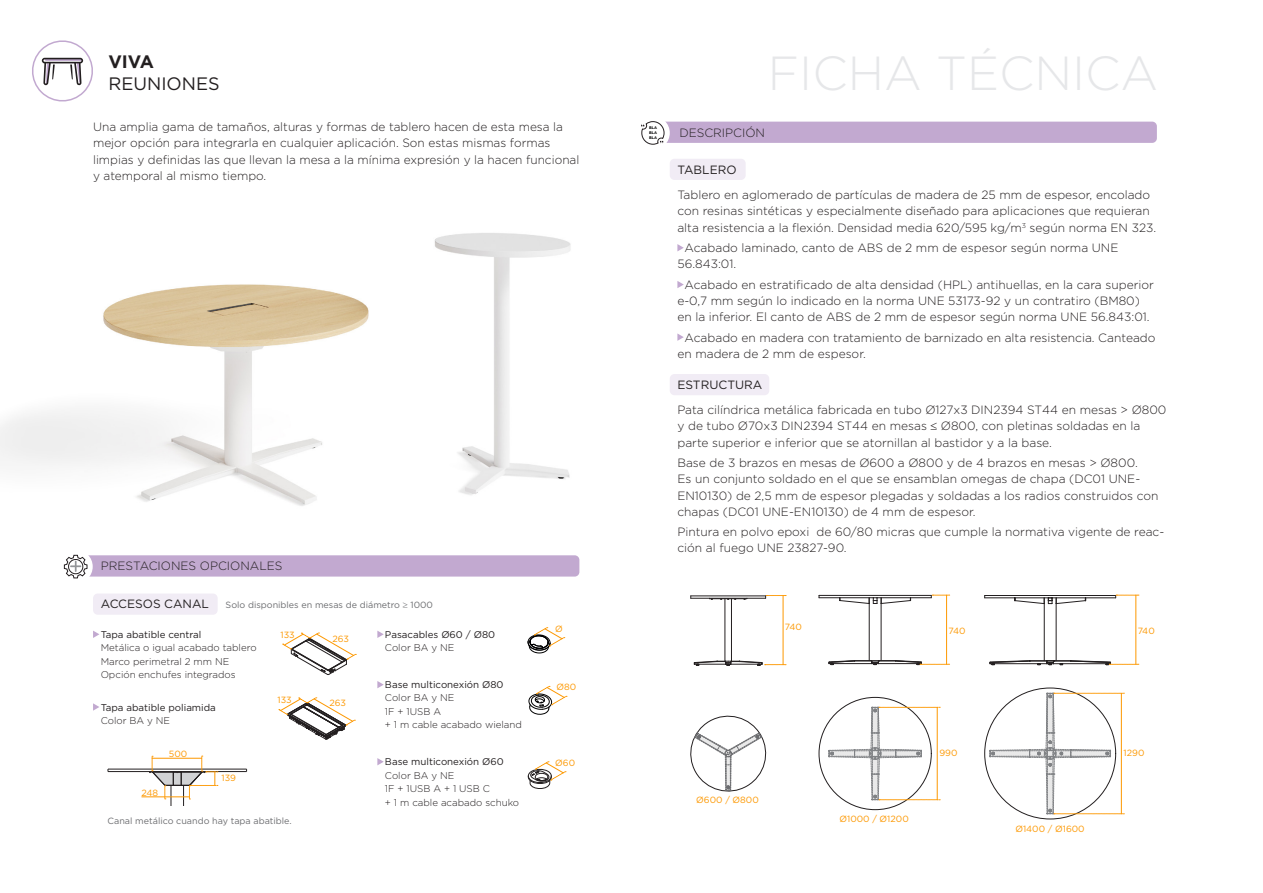
<style>
.page{position:relative;width:1263px;height:893px;background:#fff}
.page>*{position:absolute;margin:0;border:0;box-sizing:border-box;transform-origin:0 0}
.t1{font:300 47.85px "Gotham";color:#e6e7e9}
.t2{font:18px "Gotham";color:#231f20}
.t3{font:700 18px "Gotham";color:#231f20}
.Descripcion{font:300 12px/16.2px "Gotham";color:#231f20}
.Descripcion-2{font:12px "Gotham";color:#231f20}
.Descripcion-3{font:300 9.75px "Gotham";color:#231f20}
.Descripcion-4{font:9.75px "Gotham";color:#231f20}
.Descripcion-5{font:9px "Gotham";color:#fd9800}
.t4{font:9px "Gotham";color:#6c6d70}
.t5{font:700 3.9px/4.7px "Gotham";color:#000;text-align:justify}
</style>
<div class="page">
<svg style="left:32px;top:40px;width:61px;height:62px"></svg>
<div style="left:72px;top:555px;width:507px;height:22px;background:#c2a9d0;border-radius:5px"></div>
<div style="left:59px;top:550px;width:34px;height:34px;background:#fff;border-radius:50%"></div>
<svg style="left:64px;top:555px;width:24px;height:24px"></svg>
<svg style="left:93px;top:631px;width:6px;height:7px"></svg>
<svg style="left:377px;top:631px;width:7px;height:7px"></svg>
<svg style="left:377px;top:681px;width:7px;height:7px"></svg>
<svg style="left:377px;top:758px;width:7px;height:7px"></svg>
<svg style="left:93px;top:703px;width:6px;height:8px"></svg>
<div style="left:648px;top:122px;width:509px;height:21px;background:#c2a9d0;border-radius:5px"></div>
<div style="left:636px;top:116px;width:34px;height:34px;background:#fff;border-radius:50%"></div>
<svg style="left:641px;top:121px;width:24px;height:24px"></svg>
<img style="left:0;top:233px;width:571px;height:273px">
<svg style="left:690px;top:715px;width:77px;height:77px"></svg>
<hr style="left:869px;top:598px;width:1px;height:63px;background:#231f20">
<hr style="left:881px;top:598px;width:1px;height:63px;background:#231f20">
<hr style="left:819px;top:597px;width:112px;height:1px;background:#231f20">
<hr style="left:819px;top:595px;width:112px;height:1px;background:#231f20">
<svg style="left:839px;top:598px;width:72px;height:6px"></svg>
<svg style="left:720px;top:599px;width:16px;height:1px"></svg>
<hr style="left:691px;top:598px;width:75px;height:1px;background:#231f20">
<hr style="left:691px;top:596px;width:75px;height:1px;background:#231f20">
<hr style="left:725px;top:599px;width:1px;height:62px;background:#231f20">
<hr style="left:731px;top:599px;width:1px;height:62px;background:#231f20">
<hr style="left:1044px;top:598px;width:1px;height:63px;background:#231f20">
<hr style="left:1056px;top:598px;width:1px;height:63px;background:#231f20">
<hr style="left:985px;top:598px;width:131px;height:1px;background:#231f20">
<hr style="left:985px;top:595px;width:131px;height:1px;background:#231f20">
<svg style="left:1014px;top:598px;width:72px;height:6px"></svg>
<hr style="left:108px;top:771px;width:139px;height:1px;background:#231f20">
<hr style="left:108px;top:769px;width:139px;height:1px;background:#231f20">
<svg style="left:283px;top:633px;width:73px;height:42px"></svg>
<svg style="left:989px;top:660px;width:150px;height:6px"></svg>
<svg style="left:694px;top:661px;width:92px;height:5px"></svg>
<svg style="left:828px;top:660px;width:121px;height:5px"></svg>
<svg style="left:828px;top:707px;width:112px;height:94px"></svg>
<svg style="left:989px;top:693px;width:135px;height:122px"></svg>
<svg style="left:1115px;top:595px;width:24px;height:3px"></svg>
<svg style="left:765px;top:595px;width:21px;height:3px"></svg>
<svg style="left:931px;top:595px;width:19px;height:3px"></svg>
<hr style="left:1135px;top:595px;width:1px;height:69px;background:#fd9800">
<svg style="left:149px;top:756px;width:69px;height:50px"></svg>
<hr style="left:152px;top:758px;width:50px;height:1px;background:#fd9800">
<hr style="left:142px;top:797px;width:47px;height:1px;background:#fd9800">
<hr style="left:783px;top:595px;width:1px;height:70px;background:#fd9800">
<hr style="left:946px;top:595px;width:1px;height:69px;background:#fd9800">
<hr style="left:1121px;top:693px;width:1px;height:121px;background:#fd9800">
<hr style="left:937px;top:707px;width:1px;height:93px;background:#fd9800">
<svg style="left:279px;top:698px;width:76px;height:42px"></svg>
<svg style="left:528px;top:627px;width:37px;height:26px"></svg>
<svg style="left:529px;top:686px;width:38px;height:29px"></svg>
<svg style="left:527px;top:761px;width:39px;height:28px"></svg>
<div style="left:93px;top:593px;width:125px;height:22px;background:#f1ecf5;border-radius:5px"></div>
<div style="left:670px;top:159px;width:76px;height:21px;background:#f1ecf5;border-radius:5px"></div>
<div style="left:670px;top:374px;width:99px;height:21px;background:#f1ecf5;border-radius:5px"></div>
<svg style="left:677px;top:244px;width:7px;height:7px"></svg>
<svg style="left:677px;top:281px;width:7px;height:7px"></svg>
<svg style="left:677px;top:333px;width:7px;height:8px"></svg>
<h2 class="t3" style="left:108px;top:50px;width:47px">VIVA</h2>
<h2 class="t2" style="left:108px;top:72px;width:113px">REUNIONES</h2>
<p class="Descripcion" style="left:93px;top:119px;width:488px">Una amplia gama de tamaños, alturas y formas de tablero hacen de esta mesa la mejor opción para integrarla en cualquier aplicación. Son estas mismas formas limpias y definidas las que llevan la mesa a la mínima expresión y la hacen funcional y atemporal al mismo tiempo.</p>
<p class="Descripcion" style="left:101px;top:557px;width:183px">PRESTACIONES OPCIONALES</p>
<p class="Descripcion-2" style="left:101px;top:596px;width:110px">ACCESOS CANAL</p>
<p class="Descripcion-4" style="left:101px;top:628px;width:102px">Tapa abatible central</p>
<p class="Descripcion-3" style="left:101px;top:642px;width:157px">Metálica o igual acabado tablero</p>
<p class="Descripcion-3" style="left:101px;top:655px;width:130px">Marco perimetral 2 mm NE</p>
<p class="Descripcion-3" style="left:101px;top:669px;width:137px">Opción enchufes integrados</p>
<p class="t4" style="left:226px;top:599px;width:209px">Solo disponibles en mesas de diámetro ≥ 1000</p>
<p class="Descripcion-4" style="left:385px;top:628px;width:112px">Pasacables Ø60 / Ø80</p>
<p class="Descripcion-3" style="left:385px;top:642px;width:71px">Color BA y NE</p>
<p class="Descripcion-5" style="left:280px;top:629px;width:16px">133</p>
<p class="Descripcion-5" style="left:332px;top:633px;width:18px">263</p>
<p class="Descripcion-4" style="left:385px;top:678px;width:120px">Base multiconexión Ø80</p>
<p class="Descripcion-3" style="left:385px;top:692px;width:71px">Color BA y NE</p>
<p class="Descripcion-3" style="left:385px;top:705px;width:58px">1F + 1USB A</p>
<p class="Descripcion-3" style="left:385px;top:719px;width:138px">+ 1 m cable acabado wieland</p>
<p class="Descripcion-5" style="left:277px;top:694px;width:16px">133</p>
<p class="Descripcion-5" style="left:329px;top:697px;width:18px">263</p>
<p class="Descripcion-4" style="left:101px;top:701px;width:117px">Tapa abatible poliamida</p>
<p class="Descripcion-3" style="left:101px;top:714px;width:71px">Color BA y NE</p>
<p class="Descripcion-5" style="left:169px;top:748px;width:20px">500</p>
<p class="Descripcion-5" style="left:141px;top:787px;width:18px">248</p>
<p class="Descripcion-5" style="left:221px;top:772px;width:16px">139</p>
<p class="t4" style="left:108px;top:815px;width:186px">Canal metálico cuando hay tapa abatible.</p>
<p class="Descripcion-4" style="left:385px;top:755px;width:120px">Base multiconexión Ø60</p>
<p class="Descripcion-3" style="left:385px;top:769px;width:71px">Color BA y NE</p>
<p class="Descripcion-3" style="left:385px;top:782px;width:107px">1F + 1USB A + 1 USB C</p>
<p class="Descripcion-3" style="left:385px;top:796px;width:136px">+ 1 m cable acabado schuko</p>
<p class="Descripcion-5" style="left:555px;top:623px;width:9px">Ø</p>
<p class="Descripcion-5" style="left:556px;top:681px;width:21px">Ø80</p>
<p class="Descripcion-5" style="left:555px;top:757px;width:21px">Ø60</p>
<p class="t5" style="left:649px;top:126px;width:10px">BLA BLA BLA</p>
<h1 class="t1" style="left:768px;top:43px;width:392px">FICHA TÉCNICA</h1>
<p class="Descripcion" style="left:679px;top:125px;width:87px">DESCRIPCIÓN</p>
<p class="Descripcion-2" style="left:677px;top:162px;width:61px">TABLERO</p>
<p class="Descripcion" style="left:677px;top:186px;width:480px">Tablero en aglomerado de partículas de madera de 25 mm de espesor, encolado con resinas sintéticas y especialmente diseñado para aplicaciones que requieran alta resistencia a la flexión. Densidad media 620/595 kg/m<sup>3</sup> según norma EN 323.</p>
<p class="Descripcion" style="left:677px;top:239px;width:442px;text-indent:7px">Acabado laminado, canto de ABS de 2 mm de espesor según norma UNE<br>56.843:01.</p>
<p class="Descripcion" style="left:677px;top:276px;width:478px;text-indent:7px">Acabado en estratificado de alta densidad (HPL) antihuellas, en la cara superior e-0,7 mm según lo indicado en la norma UNE 53173-92 y un contratiro (BM80) en la inferior. El canto de ABS de 2 mm de espesor según norma UNE 56.843:01.</p>
<p class="Descripcion" style="left:677px;top:329px;width:480px;text-indent:7px">Acabado en madera con tratamiento de barnizado en alta resistencia. Canteado en madera de 2 mm de espesor.</p>
<p class="Descripcion-2" style="left:677px;top:377px;width:86px">ESTRUCTURA</p>
<p class="Descripcion" style="left:677px;top:402px;width:491px">Pata cilíndrica metálica fabricada en tubo Ø127x3 DIN2394 ST44 en mesas &gt; Ø800 y de tubo Ø70x3 DIN2394 ST44 en mesas ≤ Ø800, con pletinas soldadas en la parte superior e inferior que se atornillan al bastidor y a la base.</p>
<p class="Descripcion" style="left:677px;top:454px;width:482px">Base de 3 brazos en mesas de Ø600 a Ø800 y de 4 brazos en mesas &gt; Ø800.<br>Es un conjunto soldado en el que se ensamblan omegas de chapa (DC01 UNE-EN10130) de 2,5 mm de espesor plegadas y soldadas a los radios construidos con chapas (DC01 UNE-EN10130) de 4 mm de espesor.</p>
<p class="Descripcion" style="left:677px;top:523px;width:488px">Pintura en polvo epoxi de 60/80 micras que cumple la normativa vigente de reac&shy;ción al fuego UNE 23827-90.</p>
<p class="Descripcion-5" style="left:785px;top:621px;width:19px">740</p>
<p class="Descripcion-5" style="left:948px;top:625px;width:19px">740</p>
<p class="Descripcion-5" style="left:1138px;top:625px;width:19px">740</p>
<p class="Descripcion-5" style="left:696px;top:794px;width:64px">Ø600 / Ø800</p>
<p class="Descripcion-5" style="left:839px;top:813px;width:71px">Ø1000 / Ø1200</p>
<p class="Descripcion-5" style="left:939px;top:747px;width:20px">990</p>
<p class="Descripcion-5" style="left:1123px;top:747px;width:22px">1290</p>
<p class="Descripcion-5" style="left:1015px;top:823px;width:71px">Ø1400 / Ø1600</p>
</div>
